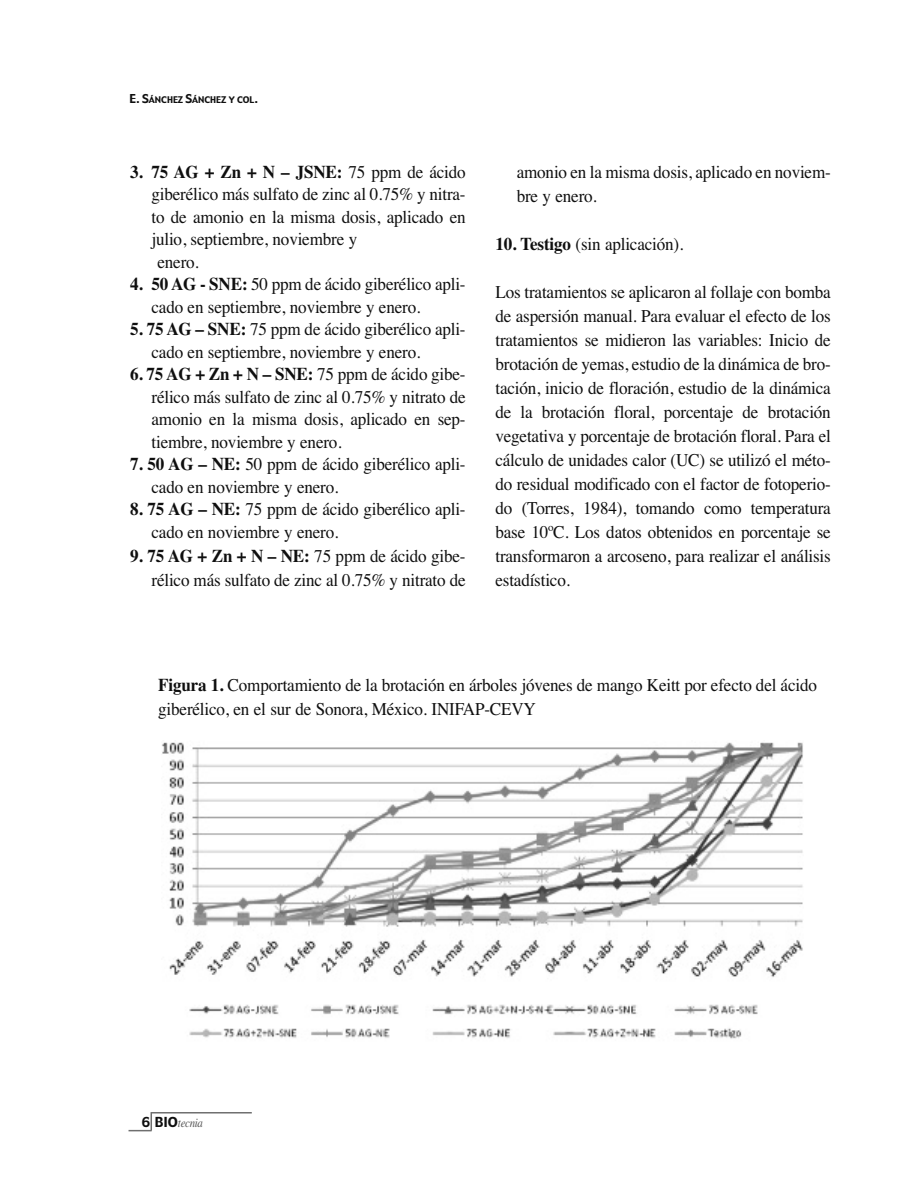
<style>
.page{position:relative;width:918px;height:1188px;background:#fff}
.page>*{position:absolute;margin:0;border:0;box-sizing:border-box;transform-origin:0 0}
.t1{font:18px/24px "Times";letter-spacing:-.01em;color:#0f0f0f;scale:.95 1}
.t2{font:700 18px "Times";letter-spacing:-.01em;color:#0f0f0f;scale:.95 1}
.t3{font:italic 12.75px "Times";letter-spacing:-.025em;color:#575757;scale:.85 1}
.t4{font:9px "Gadget";color:#0f0f0f}
.s1{font-size:12px}
.s2{font-weight:400}
.s3{font-weight:700}
.s4{font-family:"Gadget";font-style:normal;font-size:13.5px;color:#0f0f0f}
</style>
<div class="page">
<svg style="left:129px;top:1112px;width:23px;height:19px"></svg>
<hr style="left:151px;top:1112px;width:101px;height:2px;background:#6f6f6f">
<img style="left:162px;top:742px;width:641px;height:297px">
<p class="t4" style="left:130px;top:95px;width:130px"><span class="s1">E. S</span>ÁNCHEZ <span class="s1">S</span>ÁNCHEZ Y COL<span class="s1">.</span></p>
<p class="t2" style="left:130px;top:161px;width:355px">3. 75 AG + Zn + N – JSNE: <span class="s2">75 ppm de ácido</span></p>
<p class="t1" style="left:152px;top:182px;width:332px">giberélico más sulfato de zinc al 0.75% y nitra-</p>
<p class="t1" style="left:152px;top:205px;width:332px">to de amonio en la misma dosis, aplicado en</p>
<p class="t1" style="left:152px;top:227px;width:218px">julio, septiembre, noviembre y</p>
<p class="t1" style="left:157px;top:250px;width:45px">enero.</p>
<p class="t1" style="left:152px;top:273px;width:332px;line-height:22.5px;text-indent:-21px"><span class="s3">4. 50 AG - SNE:</span> 50 ppm de ácido giberélico apli&shy;cado en septiembre, noviembre y enero.</p>
<p class="t1" style="left:152px;top:318px;width:332px;line-height:22.5px;text-indent:-21px"><span class="s3">5. 75 AG – SNE:</span> 75 ppm de ácido giberélico apli&shy;cado en septiembre, noviembre y enero.</p>
<p class="t1" style="left:152px;top:363px;width:332px;line-height:22.5px;text-align:justify;text-indent:-21px"><span class="s3">6. 75 AG + Zn + N – SNE:</span> 75 ppm de ácido gibe&shy;rélico más sulfato de zinc al 0.75% y nitrato de amonio en la misma dosis, aplicado en sep&shy;tiembre, noviembre y enero.</p>
<p class="t1" style="left:152px;top:453px;width:332px;line-height:22.5px;text-indent:-21px"><span class="s3">7. 50 AG – NE:</span> 50 ppm de ácido giberélico apli&shy;cado en noviembre y enero.</p>
<p class="t1" style="left:152px;top:498px;width:332px;line-height:22.5px;text-indent:-21px"><span class="s3">8. 75 AG – NE:</span> 75 ppm de ácido giberélico apli&shy;cado en noviembre y enero.</p>
<p class="t1" style="left:130px;top:544px;width:355px;text-align:right"><span class="s3">9. 75 AG + Zn + N – NE:</span> 75 ppm de ácido gibe&shy;rélico más sulfato de zinc al 0.75% y nitrato de</p>
<p class="t1" style="left:517px;top:160px;width:332px">amonio en la misma dosis, aplicado en noviem&shy;bre y enero.</p>
<p class="t1" style="left:495px;top:232px;width:199px"><span class="s3">10. Testigo</span> (sin aplicación).</p>
<p class="t1" style="left:495px;top:280px;width:355px;text-align:justify">Los tratamientos se aplicaron al follaje con bomba de aspersión manual. Para evaluar el efecto de los tratamientos se midieron las variables: Inicio de brotación de yemas, estudio de la dinámica de bro&shy;tación, inicio de floración, estudio de la dinámica de la brotación floral, porcentaje de brotación vegetativa y porcentaje de brotación floral. Para el cálculo de unidades calor (UC) se utilizó el méto&shy;do residual modificado con el factor de fotoperio&shy;do (Torres, 1984), tomando como temperatura base 10ºC. Los datos obtenidos en porcentaje se transformaron a arcoseno, para realizar el análisis estadístico.</p>
<p class="t1" style="left:158px;top:673px;width:695px"><span class="s3">Figura 1.</span> Comportamiento de la brotación en árboles jóvenes de mango Keitt por efecto del ácido giberélico, en el sur de Sonora, México. INIFAP-CEVY</p>
<p class="t3" style="left:142px;top:1116px;width:74px"><span class="s4">6 BIO</span>tecnia</p>
</div>
